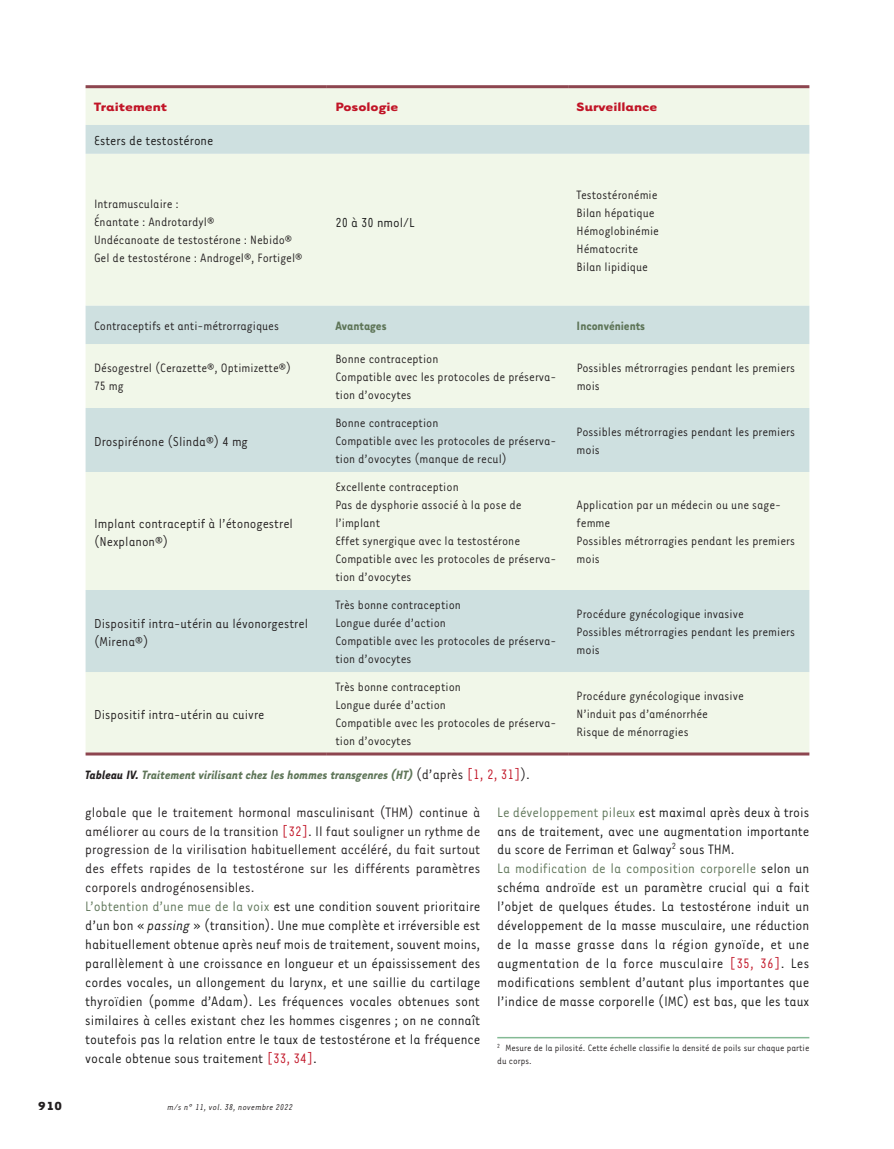
<style>
.page{position:relative;width:894px;height:1149px;background:#fff}
.page>*{position:absolute;margin:0;border:0;box-sizing:border-box;transform-origin:0 0}
.t1{font:15.75px/18.9px "Tarzana Narrow";color:#191919}
.t2{font:15px/18px "Tarzana Narrow";color:#231f20}
.t3{font:15px "Tarzana Narrow";color:#191919}
.t4{font:13.95px/18px "Tarzana Narrow";color:#231f20}
.t5{font:italic 700 13.95px "Tarzana Narrow";color:#5f7659}
.t6{font:700 13.95px "Tarzana Wide";color:#c11527}
.t7{font:700 13.95px "Tarzana Narrow";color:#5f7659}
.t8{font:700 13.5px "Tarzana Wide";color:#231f20}
.t9{font:10.5px/12.6px "Tarzana Narrow";color:#231f20}
.t10{font:italic 9.75px "Tarzana Narrow";letter-spacing:.025em;color:#231f20}
.s1{color:#231f20}
.s2{font-weight:400;font-style:normal;font-size:15.75px;color:#231f20}
.s3{font-weight:400;font-style:normal;font-size:15.75px;color:#c11527}
.s4{color:#c11527}
.s5{color:#5f7659}
.s6{font-style:italic}
</style>
<div class="page">
<hr style="left:497px;top:1036px;width:312px;height:2px;background:#84ba95">
<div style="left:85px;top:88px;width:724px;height:664px;background:#f1f7e9"></div>
<svg style="left:85px;top:125px;width:724px;height:547px;fill:#f1f7e9"></svg>
<hr style="left:85px;top:85px;width:242px;height:3px;background:#8d454f">
<hr style="left:327px;top:85px;width:241px;height:3px;background:#8d454f">
<hr style="left:568px;top:85px;width:241px;height:3px;background:#8d454f">
<hr style="left:85px;top:752px;width:242px;height:3px;background:#8d454f">
<hr style="left:327px;top:752px;width:241px;height:3px;background:#8d454f">
<hr style="left:568px;top:752px;width:241px;height:3px;background:#8d454f">
<p class="t6" style="left:94px;top:98px;width:75px">Traitement</p>
<p class="t6" style="left:335px;top:98px;width:65px">Posologie</p>
<p class="t6" style="left:576px;top:98px;width:82px">Surveillance</p>
<p class="t3" style="left:94px;top:132px;width:121px">Esters de testostérone</p>
<p class="t4" style="left:94px;top:194px;width:210px">Intramusculaire :<br>Énantate : Androtardyl®<br>Undécanoate de testostérone : Nebido®<br>Gel de testostérone : Androgel®, Fortigel®</p>
<p class="t3" style="left:335px;top:213px;width:81px">20 à 30 nmol/L</p>
<p class="t4" style="left:576px;top:185px;width:84px">Testostéronémie<br>Bilan hépatique<br>Hémoglobinémie<br>Hématocrite<br>Bilan lipidique</p>
<p class="t4" style="left:94px;top:316px;width:186px">Contraceptifs et anti-métrorragiques</p>
<p class="t7" style="left:335px;top:317px;width:53px">Avantages</p>
<p class="t7" style="left:576px;top:317px;width:70px">Inconvénients</p>
<p class="t4" style="left:94px;top:358px;width:198px">Désogestrel (Cerazette®, Optimizette®)<br>75 mg</p>
<p class="t4" style="left:335px;top:349px;width:222px">Bonne contraception<br>Compatible avec les protocoles de préserva&shy;tion d’ovocytes</p>
<p class="t4" style="left:576px;top:358px;width:220px">Possibles métrorragies pendant les premiers mois</p>
<p class="t2" style="left:94px;top:431px;width:155px">Drospirénone (Slinda®) 4 mg</p>
<p class="t4" style="left:335px;top:413px;width:222px">Bonne contraception<br>Compatible avec les protocoles de préserva&shy;tion d’ovocytes (manque de recul)</p>
<p class="t4" style="left:576px;top:422px;width:220px">Possibles métrorragies pendant les premiers mois</p>
<p class="t2" style="left:94px;top:513px;width:200px">Implant contraceptif à l’étonogestrel (Nexplanon®)</p>
<p class="t2" style="left:94px;top:613px;width:215px">Dispositif intra-utérin au lévonorgestrel (Mirena®)</p>
<p class="t4" style="left:335px;top:477px;width:222px">Excellente contraception<br>Pas de dysphorie associé à la pose de l’implant<br>Effet synergique avec la testostérone<br>Compatible avec les protocoles de préserva&shy;tion d’ovocytes</p>
<p class="t4" style="left:576px;top:495px;width:220px">Application par un médecin ou une sage&shy;femme<br>Possibles métrorragies pendant les premiers mois</p>
<p class="t4" style="left:335px;top:595px;width:222px">Très bonne contraception<br>Longue durée d’action<br>Compatible avec les protocoles de préserva&shy;tion d’ovocytes</p>
<p class="t4" style="left:576px;top:604px;width:220px">Procédure gynécologique invasive<br>Possibles métrorragies pendant les premiers mois</p>
<p class="t4" style="left:335px;top:677px;width:222px">Très bonne contraception<br>Longue durée d’action<br>Compatible avec les protocoles de préserva&shy;tion d’ovocytes</p>
<p class="t4" style="left:576px;top:686px;width:169px">Procédure gynécologique invasive<br>N’induit pas d’aménorrhée<br>Risque de ménorragies</p>
<p class="t5" style="left:85px;top:765px;width:446px"><span class="s1">Tableau IV.</span> Traitement virilisant chez les hommes transgenres (HT) <span class="s2">(d’après</span> <span class="s3">[1, 2, 31]</span><span class="s2">).</span></p>
<p class="t2" style="left:94px;top:704px;width:172px">Dispositif intra-utérin au cuivre</p>
<p class="t1" style="left:85px;top:801px;width:396px"><span class="s1">globale que le traitement hormonal masculinisant (THM) continue à améliorer au cours de la transition</span> <span class="s4">[32]</span><span class="s1">. Il faut souligner un rythme de progression de la virilisation habituellement accéléré, du fait surtout des effets rapides de la testostérone sur les différents paramètres corporels androgénosensibles.<br></span><span class="s5">L’obtention d’une mue de la voix</span> est une condition souvent prioritaire d’un bon « <span class="s6">passing</span> » (transition). Une mue complète et irréversible est habituellement obtenue après neuf mois de traitement, souvent moins, parallèlement à une croissance en longueur et un épaississement des cordes vocales, un allongement du larynx, et une saillie du cartilage thyroïdien (pomme d’Adam). Les fréquences vocales obtenues sont similaires à celles existant chez les hommes cisgenres ; on ne connaît toutefois pas la relation entre le taux de testostérone et la fréquence vocale obtenue sous traitement <span class="s4">[33, 34]</span>.</p>
<p class="t8" style="left:38px;top:1097px;width:26px">910</p>
<p class="t10" style="left:167px;top:1100px;width:127px">m/s n° 11, vol. 38, novembre 2022</p>
<p class="t1" style="left:497px;top:801px;width:313px"><span class="s5">Le développement pileux</span> est maximal après deux à trois ans de traitement, avec une augmentation importante du score de Ferriman et Galway<sup>2</sup> sous THM.<br><span class="s5">La modification de la composition corporelle</span> selon un schéma androïde est un paramètre crucial qui a fait l’objet de quelques études. La testostérone induit un développement de la masse musculaire, une réduction de la masse grasse dans la région gynoïde, et une augmentation de la force musculaire <span class="s4">[35, 36]</span>. Les modifications semblent d’autant plus importantes que l’indice de masse corporelle (IMC) est bas, que les taux</p>
<p class="t9" style="left:497px;top:1041px;width:313px"><sup>2</sup> Mesure de la pilosité. Cette échelle classifie la densité de poils sur chaque partie du corps.</p>
</div>
